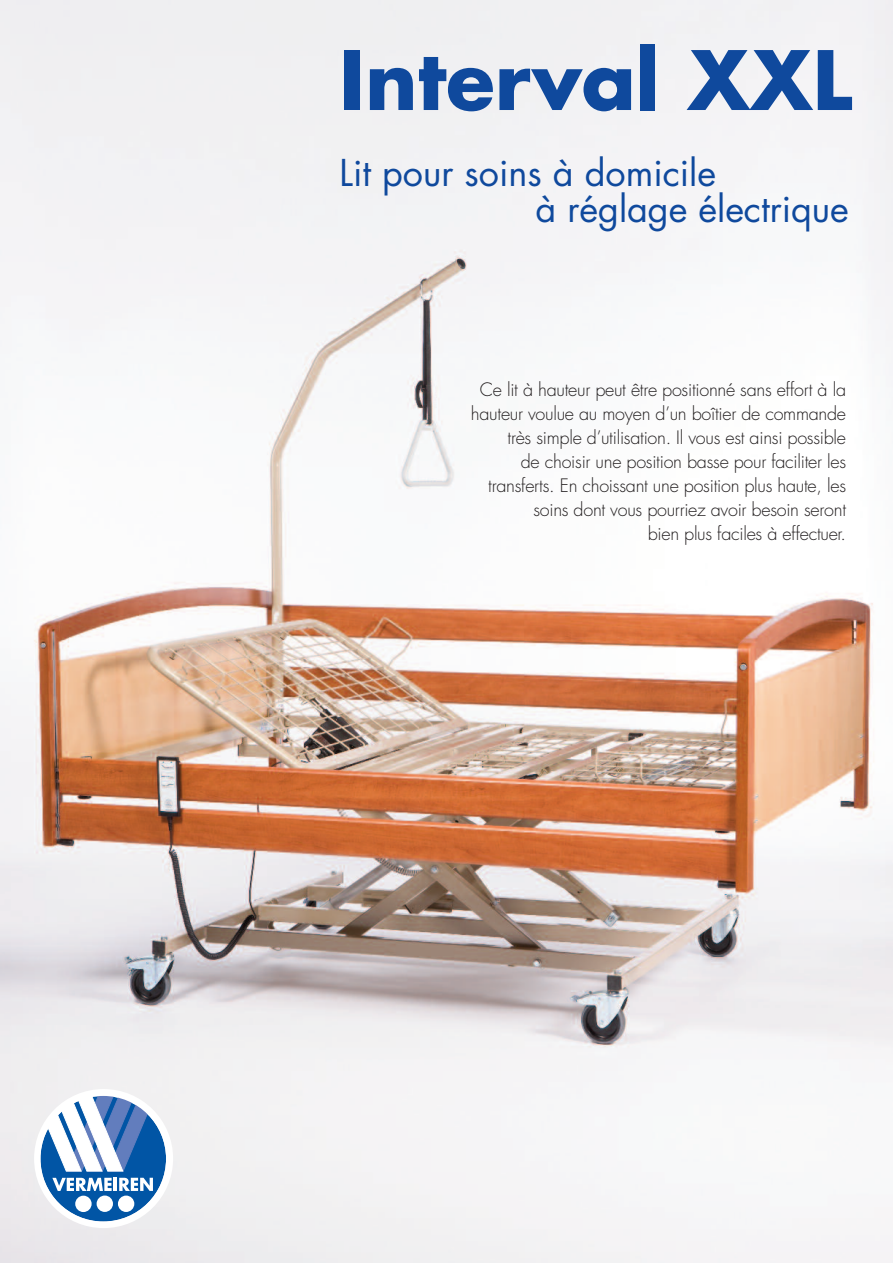
<style>
.page{position:relative;width:893px;height:1263px;background:#fff}
.page>*{position:absolute;margin:0;border:0;box-sizing:border-box;transform-origin:0 0}
.t1{font:700 79.5px "Futura";color:#0f499d}
.t2{font:36px/36px "Futura";color:#0f499d}
.t3{font:300 18px/24px "Futura";letter-spacing:-.015em;color:#231f20;text-align:right}
</style>
<div class="page">
<img style="left:0;top:0;width:893px;height:1263px">
<svg style="left:34px;top:1089px;width:139px;height:139px"></svg>
<h1 class="t1" style="left:339px;top:44px;width:514px">Interval XXL</h1>
<h2 class="t2" style="left:536px;top:157px;width:315px;text-indent:-196px">Lit pour soins à domicile<br>à réglage électrique</h2>
<p class="t3" style="left:471px;top:379px;width:377px">Ce lit à hauteur peut être positionné sans effort à la hauteur voulue au moyen d’un boîtier de commande très simple d’utilisation. Il vous est ainsi possible<br>de choisir une position basse pour faciliter les transferts. En choissant une position plus haute, les soins dont vous pourriez avoir besoin seront<br>bien plus faciles à effectuer.</p>
</div>
